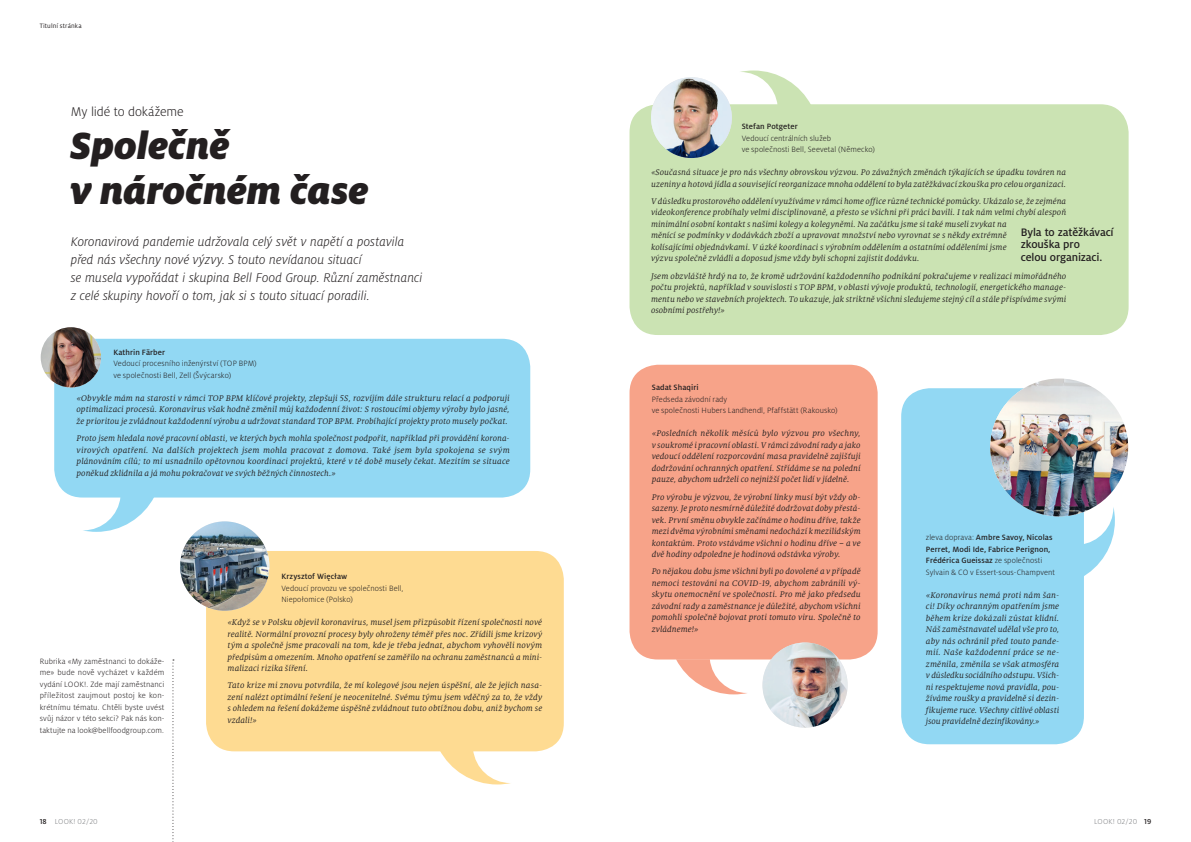
<style>
.page{position:relative;width:1191px;height:842px;background:#fff}
.page>*{position:absolute;margin:0;border:0;box-sizing:border-box;transform-origin:0 0}
.t1{font:italic 900 42px/45px "Milo Pro";letter-spacing:-.005em;color:#231f20}
.t2{font:italic 300 14px/18px "Milo Pro";color:#231f20}
.t3{font:300 14px "Milo Pro";letter-spacing:-.01em;color:#231f20}
.t4{font:500 12px/12.5px "Milo Pro";letter-spacing:-.01em;color:#231f20}
.t5{font:italic 9px/11.5px "Milo Serif Pro";letter-spacing:.01em;color:#231f20;text-align:justify}
.t6{font:300 8.5px/11.5px "Milo Pro";letter-spacing:.01em;color:#231f20}
.t7{font:500 8.5px/11.5px "Milo Pro";letter-spacing:.01em;color:#231f20}
.t8{font:300 8px "Milo Pro";letter-spacing:.025em;color:#808285}
.t9{font:7px "Milo Pro";letter-spacing:.015em;color:#231f20}
.s1{font-weight:500;color:#231f20}
.s2{font-weight:300}
</style>
<div class="page">
<div style="left:206px;top:551px;width:358px;height:200px;background:#fedb92;border-radius:28px"></div>
<div style="left:54px;top:339px;width:476px;height:158px;background:#92d8f3;border-radius:28px"></div>
<svg style="left:172px;top:659px;width:2px;height:183px"></svg>
<img style="left:41px;top:327px;width:60px;height:60px;border-radius:30px">
<img style="left:180px;top:521px;width:89px;height:90px;border-radius:45px">
<svg style="left:82px;top:497px;width:72px;height:35px"></svg>
<svg style="left:439px;top:751px;width:72px;height:33px"></svg>
<svg style="left:676px;top:659px;width:72px;height:35px"></svg>
<div style="left:901px;top:388px;width:183px;height:356px;background:#92d8f3;border-radius:28px"></div>
<div style="left:629px;top:365px;width:248px;height:294px;background:#f7a389;border-radius:28px"></div>
<div style="left:629px;top:104px;width:499px;height:231px;background:#cbe3b3;border-radius:28px"></div>
<img style="left:762px;top:642px;width:85px;height:86px;border-radius:43px">
<img style="left:651px;top:77px;width:81px;height:81px;border-radius:40px">
<img style="left:990px;top:378px;width:138px;height:138px;border-radius:69px">
<svg style="left:739px;top:70px;width:72px;height:35px"></svg>
<svg style="left:1079px;top:507px;width:35px;height:69px"></svg>
<p class="t9" style="left:40px;top:22px;width:43px">Titulní stránka</p>
<h2 class="t3" style="left:71px;top:104px;width:114px">My lidé to dokážeme</h2>
<h1 class="t1" style="left:71px;top:123px;width:299px">Společně<br>v náročném čase</h1>
<p class="t2" style="left:71px;top:232px;width:353px">Koronavirová pandemie udržovala celý svět v napětí a postavila před nás všechny nové výzvy. S touto nevídanou situací<br>se musela vypořádat i skupina Bell Food Group. Různí zaměstnanci z celé skupiny hovoří o tom, jak si s touto situací poradili.</p>
<p class="t7" style="left:113px;top:347px;width:53px">Kathrin Färber</p>
<p class="t6" style="left:113px;top:358px;width:145px">Vedoucí procesního inženýrství (TOP BPM) ve společnosti Bell, Zell (Švýcarsko)</p>
<p class="t5" style="left:77px;top:392px;width:435px">«Obvykle mám na starosti v rámci TOP BPM klíčové projekty, zlepšuji 5S, rozvíjím dále strukturu relací a podporuji optimalizaci procesů. Koronavirus však hodně změnil můj každodenní život: S rostoucími objemy výroby bylo jasné, že prioritou je zvládnout každodenní výrobu a udržovat standard TOP BPM. Probíhající projekty proto musely počkat.</p>
<p class="t5" style="left:77px;top:433px;width:435px">Proto jsem hledala nové pracovní oblasti, ve kterých bych mohla společnost podpořit, například při provádění korona&shy;virových opatření. Na dalších projektech jsem mohla pracovat z domova. Také jsem byla spokojena se svým plánováním cílů; to mi usnadnilo opětovnou koordinaci projektů, které v té době musely čekat. Mezitím se situace poněkud zklidnila a já mohu pokračovat ve svých běžných činnostech.»</p>
<p class="t6" style="left:40px;top:655px;width:126px;text-align:justify">Rubrika «My zaměstnanci to dokáže&shy;me» bude nově vycházet v každém vydání LOOK!. Zde mají zaměstnanci příležitost zaujmout postoj ke kon&shy;krétnímu tématu. Chtěli byste uvést svůj názor v této sekci? Pak nás kon&shy;taktujte na look@bellfoodgroup.com.</p>
<p class="t8" style="left:40px;top:817px;width:60px"><span class="s1">18</span> LOOK! 02/20</p>
<p class="t7" style="left:281px;top:571px;width:67px">Krzysztof Więcław</p>
<p class="t6" style="left:281px;top:582px;width:123px">Vedoucí provozu ve společnosti Bell,<br>Niepołomice (Polsko)</p>
<p class="t5" style="left:227px;top:617px;width:316px">«Když se v Polsku objevil koronavirus, musel jsem přizpůsobit řízení společnosti nové realitě. Normální provozní procesy byly ohroženy téměř přes noc. Zřídili jsme krizový tým a společně jsme pracovali na tom, kde je třeba jednat, abychom vyhověli novým předpisům a omezením. Mnoho opatření se zaměřilo na ochranu zaměstnanců a mini&shy;malizaci rizika šíření.</p>
<p class="t5" style="left:227px;top:680px;width:316px">Tato krize mi znovu potvrdila, že mí kolegové jsou nejen úspěšní, ale že jejich nasa&shy;zení nalézt optimální řešení je neocenitelné. Svému týmu jsem vděčný za to, že vždy s ohledem na řešení dokážeme úspěšně zvládnout tuto obtížnou dobu, aniž bychom se vzdali!»</p>
<p class="t7" style="left:741px;top:121px;width:57px">Stefan Potgeter</p>
<p class="t6" style="left:741px;top:132px;width:135px">Vedoucí centrálních služeb<br>ve společnosti Bell, Seevetal (Německo)</p>
<p class="t5" style="left:651px;top:167px;width:417px">«Současná situace je pro nás všechny obrovskou výzvou. Po závažných změnách týkajících se úpadku továren na uzeniny a hotová jídla a související reorganizace mnoha oddělení to byla zatěžkávací zkouška pro celou organizaci.</p>
<p class="t5" style="left:651px;top:195px;width:417px;text-align:left">V důsledku prostorového oddělení využíváme v rámci home office různé technické pomůcky. Ukázalo se, že zejména videokonference probíhaly velmi disciplinovaně, a přesto se všichni při práci bavili. I tak nám velmi chybí alespoň minimální osobní kontakt s našimi kolegy a kolegyněmi. Na začátku jsme si také museli zvykat na<br>měnící se podmínky v dodávkách zboží a upravovat množství nebo vyrovnat se s někdy extrémně<br>kolísajícími objednávkami. V úzké koordinaci s výrobním oddělením a ostatními odděleními jsme<br>výzvu společně zvládli a doposud jsme vždy byli schopni zajistit dodávku.</p>
<p class="t5" style="left:651px;top:270px;width:417px">Jsem obzvláště hrdý na to, že kromě udržování každodenního podnikání pokračujeme v realizaci mimořádného počtu projektů, například v souvislosti s TOP BPM, v oblasti vývoje produktů, technologií, energetického manage&shy;mentu nebo ve stavebních projektech. To ukazuje, jak striktně všichni sledujeme stejný cíl a stále přispíváme svými osobními postřehy!»</p>
<h3 class="t4" style="left:1020px;top:226px;width:94px">Byla to zatěžkávací zkouška pro<br>celou organizaci.</h3>
<p class="t7" style="left:651px;top:382px;width:48px">Sadat Shaqiri</p>
<p class="t6" style="left:651px;top:393px;width:187px">Předseda závodní rady<br>ve společnosti Hubers Landhendl, Pfaffstätt (Rakousko)</p>
<p class="t5" style="left:651px;top:428px;width:210px">«Posledních několik měsíců bylo výzvou pro všechny, v soukromé i pracovní oblasti. V rámci závodní rady a jako vedoucí oddělení rozporcování masa pravidelně zajišťuji dodržování ochranných opatření. Střídáme se na polední pauze, abychom udrželi co nejnižší počet lidí v jídelně.</p>
<p class="t5" style="left:651px;top:491px;width:210px">Pro výrobu je výzvou, že výrobní linky musí být vždy ob&shy;sazeny. Je proto nesmírně důležité dodržovat doby přestá&shy;vek. První směnu obvykle začínáme o hodinu dříve, takže mezi dvěma výrobními směnami nedochází k mezilidským kontaktům. Proto vstáváme všichni o hodinu dříve – a ve dvě hodiny odpoledne je hodinová odstávka výroby.</p>
<p class="t5" style="left:651px;top:566px;width:210px">Po nějakou dobu jsme všichni byli po dovolené a v případě nemoci testováni na COVID-19, abychom zabránili vý&shy;skytu onemocnění ve společnosti. Pro mě jako předsedu závodní rady a zaměstnance je důležité, abychom všichni pomohli společně bojovat proti tomuto viru. Společně to zvládneme!»</p>
<p class="t7" style="left:926px;top:532px;width:130px"><span class="s2">zleva doprava:</span> Ambre Savoy, Nicolas Perret, Modi Ide, Fabrice Perignon, Frédérica Gueissaz <span class="s2">ze společnosti Sylvain &amp; CO v Essert-sous-Champvent</span></p>
<p class="t5" style="left:926px;top:589px;width:135px">«Koronavirus nemá proti nám šan&shy;ci! Díky ochranným opatřením jsme během krize dokázali zůstat klidní.<br>Náš zaměstnavatel udělal vše pro to, aby nás ochránil před touto pande&shy;mií. Naše každodenní práce se ne&shy;změnila, změnila se však atmosféra v důsledku sociálního odstupu. Všich&shy;ni respektujeme nová pravidla, pou&shy;žíváme roušky a pravidelně si dezin&shy;fikujeme ruce. Všechny citlivé oblasti jsou pravidelně dezinfikovány.»</p>
<p class="t8" style="left:1094px;top:817px;width:59px">LOOK! 02/20 <span class="s1">19</span></p>
</div>
